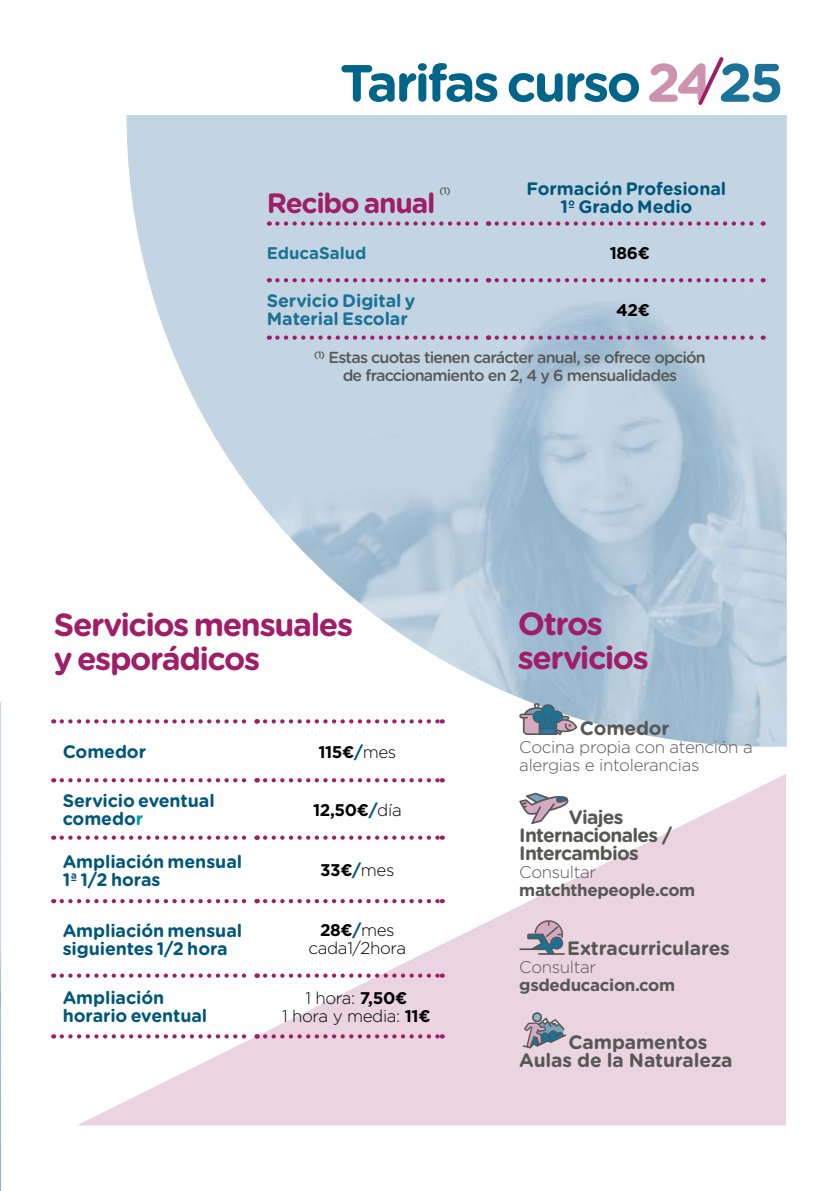
<style>
.page{position:relative;width:840px;height:1191px;background:#fff}
.page>*{position:absolute;margin:0;border:0;box-sizing:border-box;transform-origin:0 0}
.t1{font:700 52px "Gotham Rounded";letter-spacing:-.05em;color:#006588}
.t2{font:700 32px/34px "Gotham Rounded";letter-spacing:-.045em;color:#a01d67}
.t3{font:700 28px "Gotham Rounded";letter-spacing:-.045em;color:#a01d67}
.t4{font:700 19.4px/18px "Gotham Rounded";letter-spacing:-.015em;color:#575756}
.t5{font:700 19.4px/18px "Gotham Rounded";letter-spacing:-.04em;color:#575756}
.t6{font:700 18px/18px "Gotham Rounded";letter-spacing:-.005em;color:#00577b}
.t7{font:700 18px/18px "Gotham Rounded";letter-spacing:-.005em;color:#1a7396}
.t8{font:300 16.8px/18px "Gotham";letter-spacing:-.02em;color:#575756}
.t9{font:300 16.8px/18px "Gotham";letter-spacing:-.02em;color:#000;text-align:center}
.t10{font:700 16.8px "Gotham";letter-spacing:-.02em;color:#575756}
.t11{font:700 16.8px "Gotham";letter-spacing:-.02em;color:#000}
.t12{font:700 16.8px "Gotham Rounded";color:#1a7396}
.t13{font:500 16px/18px "Gotham Rounded";letter-spacing:-.05em;color:#575756;text-align:center}
.t14{font:500 9.4px "Gotham Rounded";color:#575756}
.s1{color:#00577b}
.s2{font-weight:300}
.s3{color:#009ba4}
.s4{font-weight:700}
.s5{font-weight:700;color:#00577b}
</style>
<div class="page">
<svg style="left:649px;top:57px;width:130px;height:48px"></svg>
<img style="left:0;top:702px;width:1px;height:489px">
<img style="left:127px;top:115px;width:659px;height:631px">
<svg style="left:77px;top:774px;width:708px;height:351px;fill:#ead4e0"></svg>
<svg style="left:277px;top:221px;width:212px;height:5px"></svg>
<svg style="left:496px;top:221px;width:267px;height:5px"></svg>
<svg style="left:277px;top:278px;width:212px;height:4px"></svg>
<svg style="left:496px;top:278px;width:267px;height:4px"></svg>
<svg style="left:277px;top:335px;width:212px;height:5px"></svg>
<svg style="left:496px;top:335px;width:267px;height:5px"></svg>
<svg style="left:519px;top:703px;width:58px;height:32px"></svg>
<svg style="left:519px;top:792px;width:49px;height:32px"></svg>
<svg style="left:519px;top:920px;width:45px;height:34px"></svg>
<svg style="left:521px;top:1012px;width:46px;height:39px"></svg>
<svg style="left:62px;top:719px;width:195px;height:4px"></svg>
<svg style="left:265px;top:719px;width:177px;height:4px"></svg>
<svg style="left:62px;top:778px;width:195px;height:4px"></svg>
<svg style="left:265px;top:778px;width:177px;height:4px"></svg>
<svg style="left:62px;top:835px;width:195px;height:4px"></svg>
<svg style="left:265px;top:835px;width:177px;height:4px"></svg>
<svg style="left:62px;top:899px;width:195px;height:4px"></svg>
<svg style="left:265px;top:899px;width:177px;height:4px"></svg>
<svg style="left:62px;top:973px;width:195px;height:4px"></svg>
<svg style="left:265px;top:973px;width:177px;height:4px"></svg>
<svg style="left:62px;top:1034px;width:195px;height:4px"></svg>
<svg style="left:265px;top:1034px;width:177px;height:4px"></svg>
<h1 class="t1" style="left:340px;top:45px;width:302px">Tarifas curso</h1>
<p class="t14" style="left:439px;top:184px;width:12px">(1)</p>
<p class="t6" style="left:526px;top:179px;width:201px;text-align:center">Formación Profesional<br>1º Grado Medio</p>
<h3 class="t3" style="left:266px;top:183px;width:170px">Recibo anual</h3>
<p class="t12" style="left:266px;top:240px;width:101px">EducaSalud</p>
<p class="t11" style="left:609px;top:241px;width:42px">186€</p>
<p class="t7" style="left:266px;top:291px;width:150px">Servicio Digital y<br>Material Escolar</p>
<p class="t11" style="left:616px;top:298px;width:35px">42€</p>
<p class="t13" style="left:314px;top:348px;width:393px"><sup>(1)</sup> Estas cuotas tienen carácter anual, se ofrece opción de fraccionamiento en 2, 4 y 6 mensualidades</p>
<h2 class="t2" style="left:54px;top:606px;width:300px">Servicios mensuales y esporádicos</h2>
<h2 class="t2" style="left:517px;top:605px;width:132px">Otros servicios</h2>
<p class="t6" style="left:63px;top:742px;width:85px">Comedor</p>
<p class="t11" style="left:318px;top:740px;width:79px">115€<span class="s1">/</span><span class="s2">mes</span></p>
<p class="t6" style="left:63px;top:791px;width:153px">Servicio eventual comedo<span class="s3">r</span></p>
<p class="t11" style="left:313px;top:798px;width:90px">12,50€<span class="s1">/</span><span class="s2">día</span></p>
<p class="t6" style="left:63px;top:851px;width:181px">Ampliación mensual<br>1ª 1/2 horas</p>
<p class="t11" style="left:320px;top:859px;width:76px">33€<span class="s1">/</span><span class="s2">mes</span></p>
<p class="t6" style="left:63px;top:920px;width:181px">Ampliación mensual siguientes 1/2 hora</p>
<p class="t9" style="left:308px;top:920px;width:99px"><span class="s4">28€</span><span class="s5">/</span>mes cada1/2hora</p>
<p class="t6" style="left:63px;top:988px;width:146px">Ampliación horario eventual</p>
<p class="t9" style="left:282px;top:988px;width:150px">1 hora: <span class="s4">7,50€<br></span>1 hora y media: <span class="s4">11€</span></p>
<p class="t4" style="left:579px;top:718px;width:91px">Comedor</p>
<p class="t8" style="left:519px;top:737px;width:235px">Cocina propia con atención a alergias e intolerancias</p>
<p class="t5" style="left:519px;top:807px;width:154px;text-indent:50px">Viajes<br>Internacionales /<br>Intercambios</p>
<p class="t8" style="left:519px;top:862px;width:79px">Consultar</p>
<p class="t10" style="left:519px;top:879px;width:177px">matchthepeople.com</p>
<p class="t4" style="left:567px;top:938px;width:164px">Extracurriculares</p>
<p class="t8" style="left:519px;top:957px;width:79px">Consultar</p>
<p class="t10" style="left:519px;top:973px;width:157px">gsdeducacion.com</p>
<p class="t4" style="left:519px;top:1032px;width:215px;text-indent:49px">Campamentos<br>Aulas de la Naturaleza</p>
</div>
